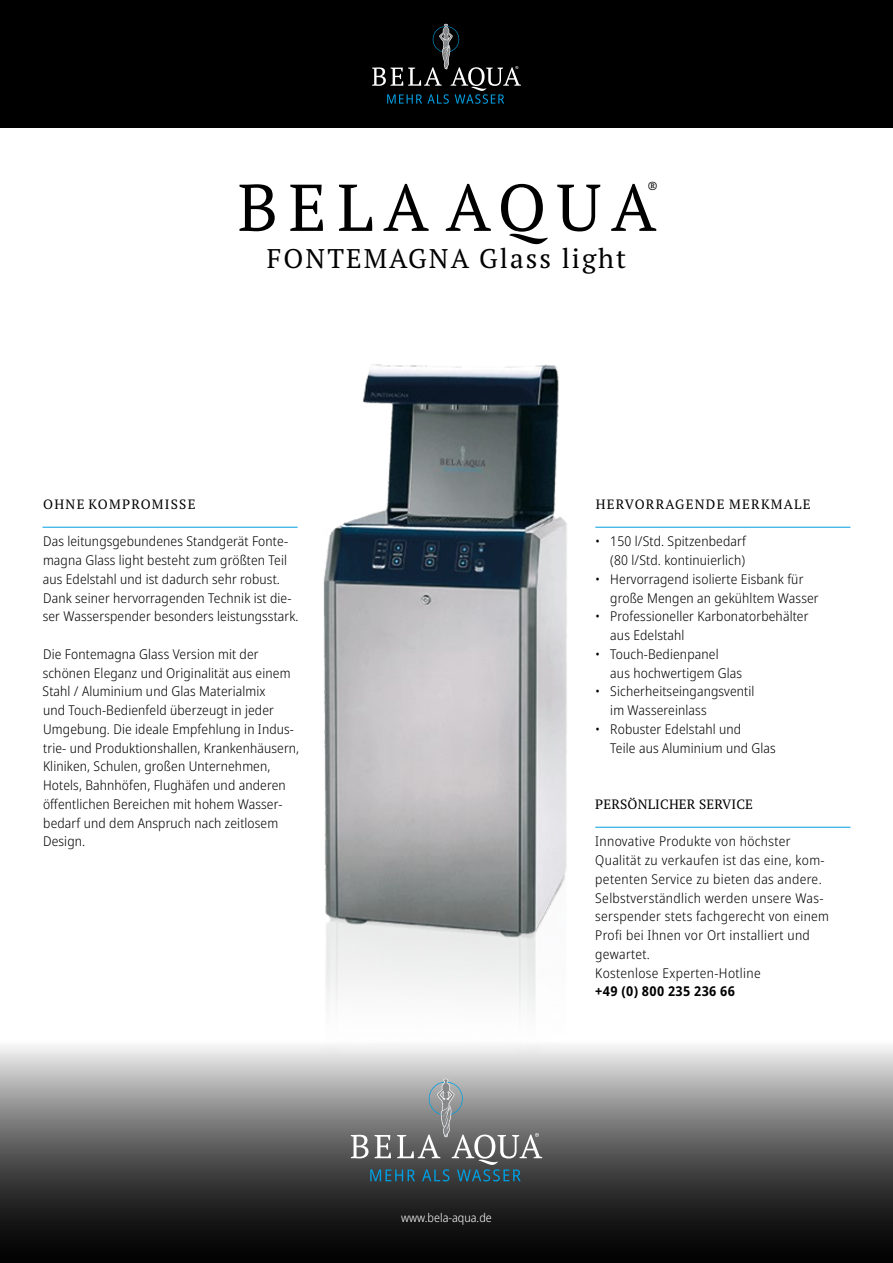
<style>
.page{position:relative;width:893px;height:1263px;background:#fff}
.page>*{position:absolute;margin:0;border:0;box-sizing:border-box;transform-origin:0 0}
.t1{font:66px "PT Serif";letter-spacing:.155em;color:#000}
.t2{font:27px "PT Serif";letter-spacing:.075em;color:#000}
.t3{font:15.75px "PT Serif";color:#000}
.t4{font:300 semi-condensed 13.5px/18.8px "Noto Sans";letter-spacing:.01em;color:#000}
.t5{font:13.5px "PT Serif";letter-spacing:.09em;color:#000}
.t6{font:13.5px "PT Serif";letter-spacing:.01em;color:#000}
.t7{font:700 semi-condensed 13.5px "Noto Sans";letter-spacing:.025em;color:#000}
.t8{font:300 semi-condensed 12px "Noto Sans";color:#fff}
</style>
<div class="page">
<hr style="left:43px;top:527px;width:255px;height:1px;background:#009ee0">
<hr style="left:595px;top:527px;width:255px;height:1px;background:#009ee0">
<hr style="left:595px;top:827px;width:255px;height:1px;background:#009ee0">
<div style="left:0;top:0;width:893px;height:128px;background:#000"></div>
<svg style="left:372px;top:24px;width:149px;height:80px"></svg>
<img style="left:323px;top:364px;width:244px;height:647px">
<svg style="left:0;top:1045px;width:893px;height:218px;background:#5f5f5f"></svg>
<svg style="left:351px;top:1079px;width:191px;height:102px;background:#7d8284"></svg>
<p class="t3" style="left:647px;top:178px;width:13px">®</p>
<h1 class="t1" style="left:238px;top:165px;width:420px">BELA AQUA</h1>
<h2 class="t2" style="left:267px;top:241px;width:361px">FONTEMAGNA Glass light</h2>
<p class="t5" style="left:43px;top:495px;width:154px">OHNE KOMPROMISSE</p>
<p class="t4" style="left:43px;top:532px;width:258px">Das leitungsgebundenes Standgerät Fonte&shy;magna Glass light besteht zum größten Teil aus Edelstahl und ist dadurch sehr robust.<br>Dank seiner hervorragenden Technik ist die&shy;ser Wasserspender besonders leistungsstark.</p>
<p class="t4" style="left:43px;top:645px;width:258px">Die Fontemagna Glass Version mit der schönen Eleganz und Originalität aus einem Stahl / Aluminium und Glas Materialmix<br>und Touch-Bedienfeld überzeugt in jeder Umgebung. Die ideale Empfehlung in Indus&shy;trie- und Produktionshallen, Krankenhäusern, Kliniken, Schulen, großen Unternehmen, Hotels, Bahnhöfen, Flughäfen und anderen öffentlichen Bereichen mit hohem Wasser&shy;bedarf und dem Anspruch nach zeitlosem Design.</p>
<p class="t8" style="left:401px;top:1209px;width:92px">www.bela-aqua.de</p>
<p class="t5" style="left:596px;top:495px;width:216px">HERVORRAGENDE MERKMALE</p>
<p class="t4" style="left:595px;top:532px;width:152px;text-align:right">• 150 l/Std. Spitzenbedarf (80 l/Std. kontinuierlich)</p>
<p class="t4" style="left:610px;top:570px;width:210px;text-indent:-15px">• Hervorragend isolierte Eisbank für große Mengen an gekühltem Wasser</p>
<p class="t4" style="left:610px;top:607px;width:200px;text-indent:-15px">• Professioneller Karbonatorbehälter aus Edelstahl</p>
<p class="t4" style="left:610px;top:645px;width:133px;text-indent:-15px">• Touch-Bedienpanel<br>aus hochwertigem Glas</p>
<p class="t4" style="left:610px;top:682px;width:146px;text-indent:-15px">• Sicherheitseingangsventil im Wassereinlass</p>
<p class="t4" style="left:610px;top:720px;width:167px;text-indent:-15px">• Robuster Edelstahl und<br>Teile aus Aluminium und Glas</p>
<p class="t6" style="left:595px;top:795px;width:159px">PERSÖNLICHER SERVICE</p>
<p class="t4" style="left:595px;top:832px;width:235px">Innovative Produkte von höchster Qualität zu verkaufen ist das eine, kom&shy;petenten Service zu bieten das andere.<br>Selbstverständlich werden unsere Was&shy;serspender stets fachgerecht von einem Profi bei Ihnen vor Ort installiert und gewartet.<br>Kostenlose Experten-Hotline</p>
<p class="t7" style="left:595px;top:982px;width:141px">+49 (0) 800 235 236 66</p>
</div>
